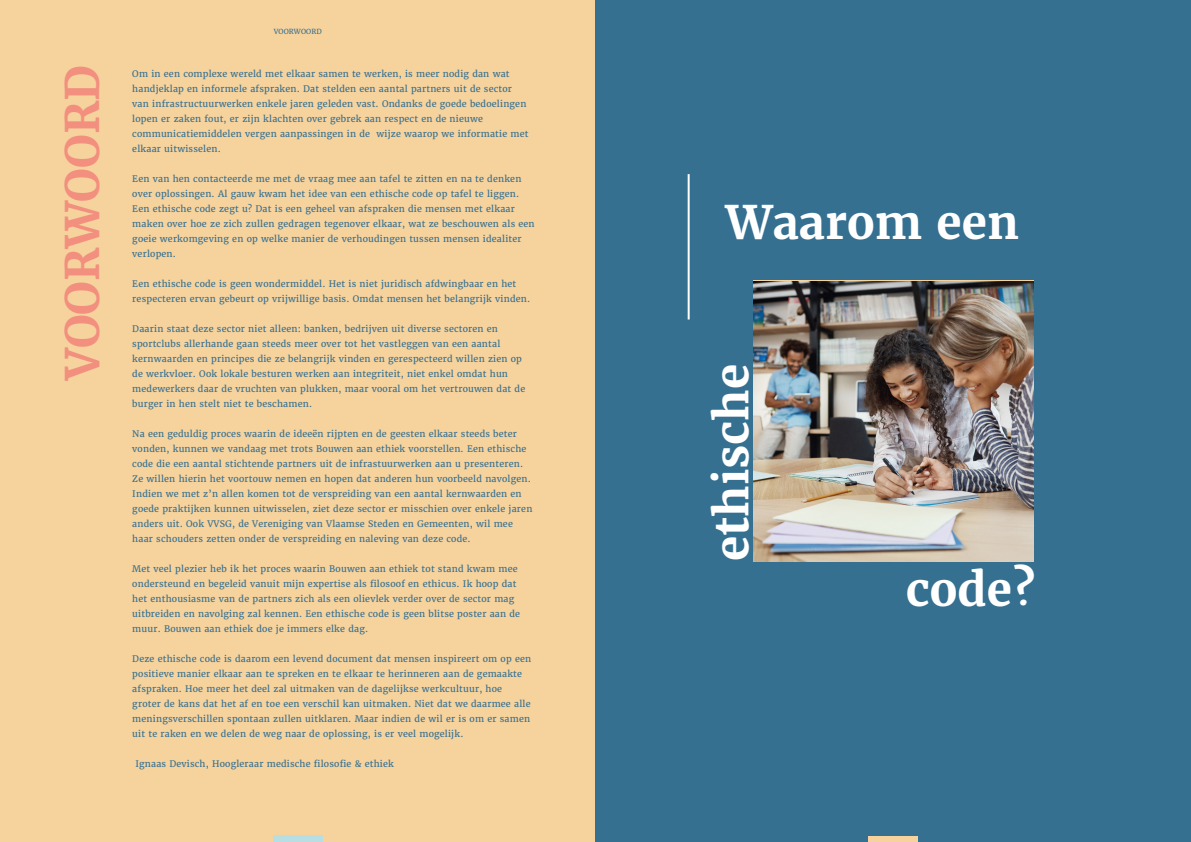
<style>
.page{position:relative;width:1191px;height:842px;background:#fff}
.page>*{position:absolute;margin:0;border:0;box-sizing:border-box;transform-origin:0 0}
.t1{font:700 46px "Merriweather";color:#fff}
.t2{font:700 46px "Merriweather";color:#f28f7f}
.t3{font:9px/15px "Merriweather";letter-spacing:.02em;color:#367091}
.t4{font:7px "Merriweather";letter-spacing:.02em;color:#367091}
</style>
<div class="page">
<div style="left:0;top:0;width:595px;height:842px;background:#f6d29d"></div>
<div style="left:273px;top:835px;width:49px;height:7px;background:#b7dfe3"></div>
<div style="left:595px;top:0;width:596px;height:842px;background:#367091"></div>
<hr style="left:687px;top:174px;width:2px;height:145px;background:#fff">
<div style="left:868px;top:836px;width:50px;height:6px;background:#f6d29d"></div>
<img style="left:753px;top:281px;width:280px;height:280px">
<h1 class="t2" style="left:53px;top:380px;width:316px;rotate:-90deg">VOORWOORD</h1>
<p class="t4" style="left:274px;top:27px;width:50px">VOORWOORD</p>
<p class="t3" style="left:132px;top:66px;width:398px">Om in een complexe wereld met elkaar samen te werken, is meer nodig dan wat handjeklap en informele afspraken. Dat stelden een aantal partners uit de sector van infrastructuurwerken enkele jaren geleden vast. Ondanks de goede bedoelingen lopen er zaken fout, er zijn klachten over gebrek aan respect en de nieuwe communicatiemiddelen vergen aanpassingen in de wijze waarop we informatie met elkaar uitwisselen.</p>
<p class="t3" style="left:132px;top:171px;width:404px">Een van hen contacteerde me met de vraag mee aan tafel te zitten en na te denken over oplossingen. Al gauw kwam het idee van een ethische code op tafel te liggen.<br>Een ethische code zegt u? Dat is een geheel van afspraken die mensen met elkaar maken over hoe ze zich zullen gedragen tegenover elkaar, wat ze beschouwen als een goeie werkomgeving en op welke manier de verhoudingen tussen mensen idealiter verlopen.</p>
<p class="t3" style="left:132px;top:276px;width:399px">Een ethische code is geen wondermiddel. Het is niet juridisch afdwingbaar en het respecteren ervan gebeurt op vrijwillige basis. Omdat mensen het belangrijk vinden.</p>
<p class="t3" style="left:132px;top:321px;width:394px">Daarin staat deze sector niet alleen: banken, bedrijven uit diverse sectoren en sportclubs allerhande gaan steeds meer over tot het vastleggen van een aantal kernwaarden en principes die ze belangrijk vinden en gerespecteerd willen zien op de werkvloer. Ook lokale besturen werken aan integriteit, niet enkel omdat hun medewerkers daar de vruchten van plukken, maar vooral om het vertrouwen dat de burger in hen stelt niet te beschamen.</p>
<p class="t3" style="left:132px;top:426px;width:401px">Na een geduldig proces waarin de ideeën rijpten en de geesten elkaar steeds beter vonden, kunnen we vandaag met trots Bouwen aan ethiek voorstellen. Een ethische code die een aantal stichtende partners uit de infrastuurwerken aan u presenteren.<br>Ze willen hierin het voortouw nemen en hopen dat anderen hun voorbeeld navolgen.<br>Indien we met z’n allen komen tot de verspreiding van een aantal kernwaarden en goede praktijken kunnen uitwisselen, ziet deze sector er misschien over enkele jaren anders uit. Ook VVSG, de Vereniging van Vlaamse Steden en Gemeenten, wil mee haar schouders zetten onder de verspreiding en naleving van deze code.</p>
<p class="t3" style="left:132px;top:561px;width:389px">Met veel plezier heb ik het proces waarin Bouwen aan ethiek tot stand kwam mee ondersteund en begeleid vanuit mijn expertise als filosoof en ethicus. Ik hoop dat het enthousiasme van de partners zich als een olievlek verder over de sector mag uitbreiden en navolging zal kennen. Een ethische code is geen blitse poster aan de muur. Bouwen aan ethiek doe je immers elke dag.</p>
<p class="t3" style="left:132px;top:651px;width:400px">Deze ethische code is daarom een levend document dat mensen inspireert om op een positieve manier elkaar aan te spreken en te elkaar te herinneren aan de gemaakte afspraken. Hoe meer het deel zal uitmaken van de dagelijkse werkcultuur, hoe groter de kans dat het af en toe een verschil kan uitmaken. Niet dat we daarmee alle meningsverschillen spontaan zullen uitklaren. Maar indien de wil er is om er samen uit te raken en we delen de weg naar de oplossing, is er veel mogelijk.</p>
<p class="t3" style="left:135px;top:756px;width:260px">Ignaas Devisch, Hoogleraar medische filosofie &amp; ethiek</p>
<h1 class="t1" style="left:726px;top:193px;width:295px">Waarom een</h1>
<h1 class="t1" style="left:702px;top:561px;width:198px;rotate:-90deg">ethische</h1>
<h1 class="t1" style="left:906px;top:560px;width:131px">code?</h1>
</div>
